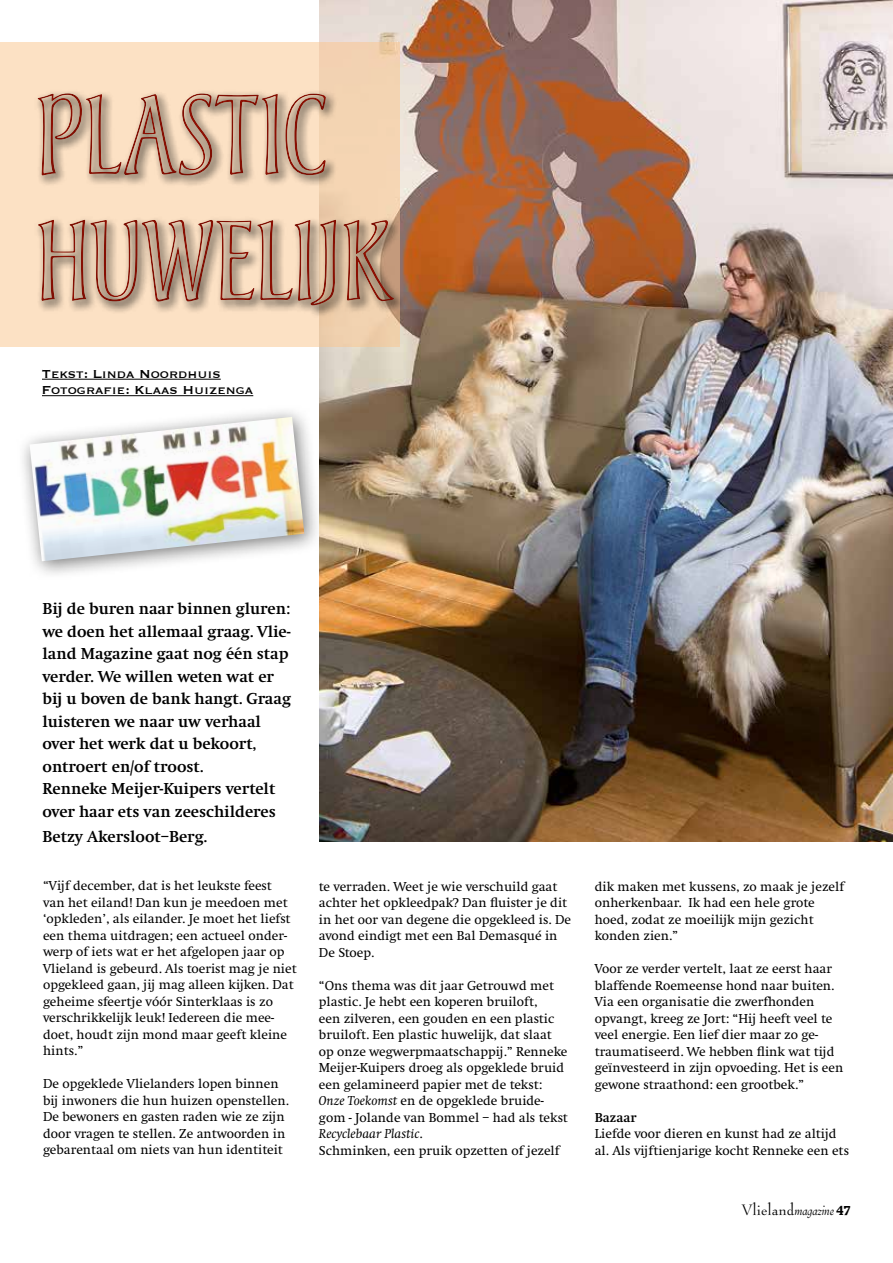
<style>
.page{position:relative;width:893px;height:1263px;background:#fff}
.page>*{position:absolute;margin:0;border:0;box-sizing:border-box;transform-origin:0 0}
.t1{font:105px/126px "Andreas Std";color:#8f1003;scale:1.04 1}
.t2{font:700 16.5px/22.5px "Swift";color:#000}
.t3{font:16.5px "Bernhard Modern Std";color:#000}
.t4{font:15px/16.5px "Copperplate";color:#000}
.t5{font:13.5px/16.5px "Swift";color:#000}
.t6{font:700 13.5px "Swift";color:#000}
.s1{font-style:italic}
.s2{font-family:"Swift";font-weight:700;font-stretch:condensed;font-size:13.5px}
</style>
<div class="page">
<img style="left:320px;top:0;width:573px;height:842px">
<hr style="left:42px;top:379px;width:179px;height:1px;background:#000">
<hr style="left:42px;top:395px;width:211px;height:1px;background:#000">
<div style="left:0;top:43px;width:400px;height:304px;background:linear-gradient(to right,#ffe6ca,#f4d5b5)"></div>
<div style="left:24px;top:74px;width:384px;height:250px;background:#000;opacity:.5"></div>
<div style="left:17px;top:404px;width:306px;height:176px;background:#000;opacity:.52"></div>
<img style="left:30px;top:417px;width:274px;height:144px">
<h1 class="t1" style="left:36px;top:74px;width:342px">PLASTIC<br>HUWELIJK</h1>
<p class="t4" style="left:42px;top:365px;width:213px">Tekst: Linda Noordhuis<br>Fotografie: Klaas Huizenga</p>
<p class="t2" style="left:43px;top:598px;width:250px">Bij de buren naar binnen gluren: we doen het allemaal graag. Vlie&shy;land Magazine gaat nog één stap verder. We willen weten wat er bij u boven de bank hangt. Graag luisteren we naar uw verhaal over het werk dat u bekoort, ontroert en/of troost.<br>Renneke Meijer-Kuipers vertelt over haar ets van zeeschilderes</p>
<p class="t2" style="left:43px;top:826px;width:166px">Betzy Akersloot–Berg.</p>
<p class="t5" style="left:43px;top:878px;width:255px">“Vijf december, dat is het leukste feest van het eiland! Dan kun je meedoen met ‘opkleden’, als eilander. Je moet het liefst een thema uitdragen; een actueel onder&shy;werp of iets wat er het afgelopen jaar op Vlieland is gebeurd. Als toerist mag je niet opgekleed gaan, jij mag alleen kijken. Dat geheime sfeertje vóór Sinterklaas is zo verschrikkelijk leuk! Iedereen die mee&shy;doet, houdt zijn mond maar geeft kleine hints.”</p>
<p class="t5" style="left:43px;top:1076px;width:247px">De opgeklede Vlielanders lopen binnen bij inwoners die hun huizen openstellen.<br>De bewoners en gasten raden wie ze zijn door vragen te stellen. Ze antwoorden in gebarentaal om niets van hun identiteit</p>
<p class="t5" style="left:319px;top:878px;width:254px">te verraden. Weet je wie verschuild gaat achter het opkleedpak? Dan fluister je dit in het oor van degene die opgekleed is. De avond eindigt met een Bal Demasqué in De Stoep.</p>
<p class="t5" style="left:319px;top:977px;width:251px">“Ons thema was dit jaar Getrouwd met plastic. Je hebt een koperen bruiloft,<br>een zilveren, een gouden en een plastic bruiloft. Een plastic huwelijk, dat slaat op onze wegwerpmaatschappij.” Renneke Meijer-Kuipers droeg als opgeklede bruid een gelamineerd papier met de tekst:<br><span class="s1">Onze Toekomst</span> en de opgeklede bruide&shy;gom - Jolande van Bommel – had als tekst <span class="s1">Recyclebaar Plastic</span>.<br>Schminken, een pruik opzetten of jezelf</p>
<p class="t5" style="left:595px;top:878px;width:251px">dik maken met kussens, zo maak je jezelf onherkenbaar. Ik had een hele grote hoed, zodat ze moeilijk mijn gezicht konden zien.”</p>
<p class="t5" style="left:595px;top:961px;width:250px">Voor ze verder vertelt, laat ze eerst haar blaffende Roemeense hond naar buiten.<br>Via een organisatie die zwerfhonden opvangt, kreeg ze Jort: “Hij heeft veel te veel energie. Een lief dier maar zo ge&shy;traumatiseerd. We hebben flink wat tijd geïnvesteerd in zijn opvoeding. Het is een gewone straathond: een grootbek.”</p>
<p class="t6" style="left:595px;top:1110px;width:43px">Bazaar</p>
<p class="t5" style="left:595px;top:1126px;width:256px">Liefde voor dieren en kunst had ze altijd al. Als vijftienjarige kocht Renneke een ets</p>
<p class="t3" style="left:742px;top:1201px;width:110px">Vlieland<span class="s1">magazine</span> <span class="s2">47</span></p>
</div>
